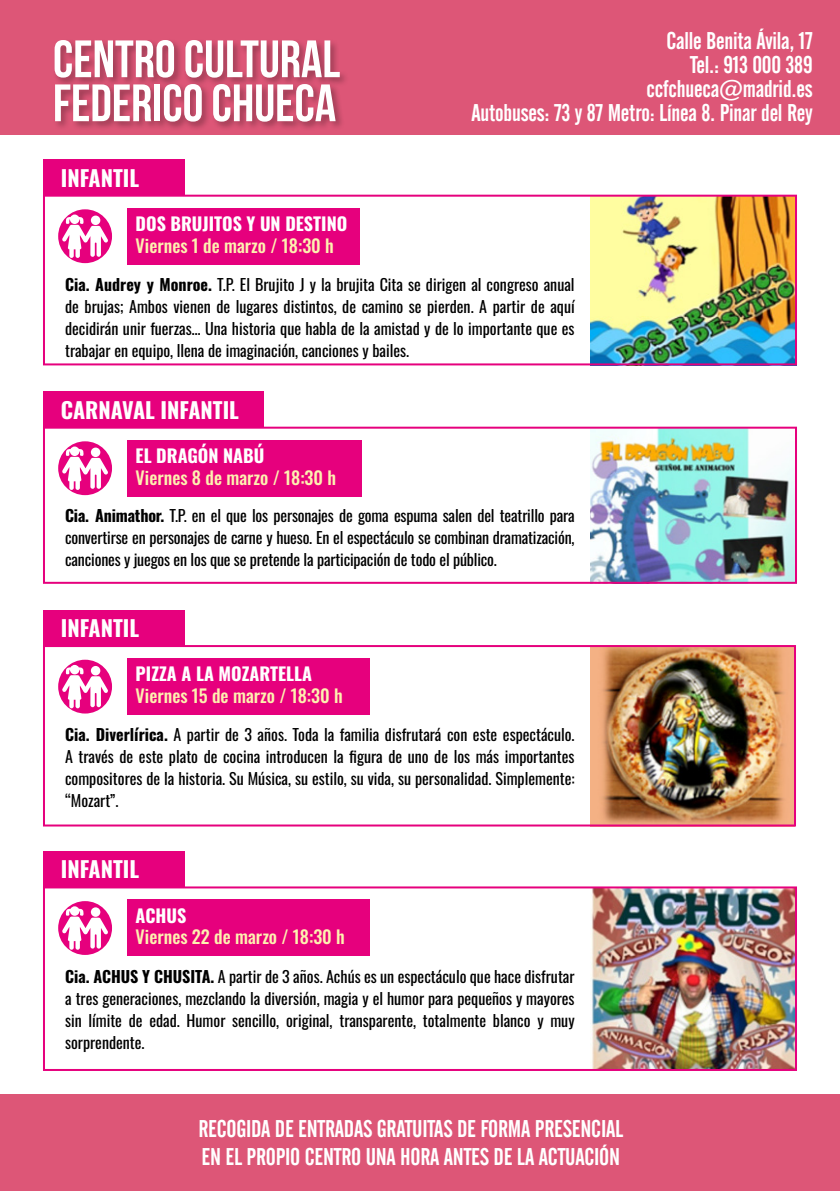
<style>
.page{position:relative;width:840px;height:1191px;background:#fff}
.page>*{position:absolute;margin:0;border:0;box-sizing:border-box;transform-origin:0 0}
.t1{font:700 52.4px/44px "Bebas Neue";color:#fff}
.t2{font:24px/24px "Alternate Gothic No 2 BT";letter-spacing:-.01em;color:#fff;text-align:right}
.t3{font:700 22px "Oswald";color:#fff}
.t4{font:500 18px "Oswald";color:#fef1b0}
.t5{font:700 18px "Oswald";color:#fff}
.t6{font:16px/22px "Oswald";color:#000;text-align:justify}
.s1{font-weight:700}
</style>
<div class="page">
<div style="left:0;top:0;width:839px;height:135px;background:#dd5677"></div>
<div style="left:53px;top:38px;width:296px;height:94px;background:#000;opacity:.3"></div>
<div style="left:0;top:1094px;width:839px;height:97px;background:#dd5677"></div>
<img style="left:590px;top:198px;width:203px;height:164px">
<div style="left:43px;top:195px;width:753px;height:170px;border:2px solid #e6007d"></div>
<div style="left:43px;top:159px;width:142px;height:37px;background:#e6007d"></div>
<svg style="left:58px;top:209px;width:54px;height:54px"></svg>
<div style="left:127px;top:208px;width:232px;height:56px;background:#e6007d"></div>
<img style="left:590px;top:648px;width:202px;height:175px">
<div style="left:43px;top:645px;width:752px;height:181px;border:2px solid #e6007d"></div>
<div style="left:43px;top:609px;width:142px;height:37px;background:#e6007d"></div>
<svg style="left:58px;top:659px;width:54px;height:54px"></svg>
<div style="left:127px;top:658px;width:243px;height:57px;background:#e6007d"></div>
<img style="left:590px;top:430px;width:203px;height:151px">
<div style="left:43px;top:427px;width:753px;height:157px;border:2px solid #e6007d"></div>
<div style="left:43px;top:391px;width:220px;height:37px;background:#e6007d"></div>
<svg style="left:58px;top:441px;width:54px;height:54px"></svg>
<div style="left:127px;top:440px;width:235px;height:56px;background:#e6007d"></div>
<img style="left:591px;top:889px;width:202px;height:179px">
<div style="left:43px;top:886px;width:753px;height:185px;border:2px solid #e6007d"></div>
<div style="left:43px;top:851px;width:142px;height:37px;background:#e6007d"></div>
<svg style="left:58px;top:901px;width:54px;height:54px"></svg>
<div style="left:127px;top:899px;width:243px;height:57px;background:#e6007d"></div>
<h1 class="t1" style="left:53px;top:36px;width:288px">CENTRO CULTURAL<br>FEDERICO CHUECA</h1>
<h2 class="t2" style="left:471px;top:29px;width:342px">Calle Benita Ávila, 17<br>Tel.: 913 000 389<br>ccfchueca@madrid.es<br>Autobuses: 73 y 87 Metro: Línea 8. Pinar del Rey</h2>
<h3 class="t3" style="left:61px;top:166px;width:80px">INFANTIL</h3>
<p class="t5" style="left:135px;top:214px;width:213px">DOS BRUJITOS Y UN DESTINO</p>
<p class="t4" style="left:135px;top:236px;width:200px">Viernes 1 de marzo / 18:30 h</p>
<p class="t6" style="left:65px;top:272px;width:510px"><span class="s1">Cia. Audrey y Monroe.</span> T.P. El Brujito J y la brujita Cita se dirigen al congreso anual de brujas; Ambos vienen de lugares distintos, de camino se pierden. A partir de aquí decidirán unir fuerzas… Una historia que habla de la amistad y de lo importante que es trabajar en equipo, llena de imaginación, canciones y bailes.</p>
<h3 class="t3" style="left:61px;top:398px;width:180px">CARNAVAL INFANTIL</h3>
<p class="t5" style="left:135px;top:446px;width:130px">EL DRAGÓN NABÚ</p>
<p class="t4" style="left:135px;top:468px;width:202px">Viernes 8 de marzo / 18:30 h</p>
<p class="t6" style="left:65px;top:502px;width:510px"><span class="s1">Cia. Animathor.</span> T.P. en el que los personajes de goma espuma salen del teatrillo para convertirse en personajes de carne y hueso. En el espectáculo se combinan dramatización, canciones y juegos en los que se pretende la participación de todo el público.</p>
<h3 class="t3" style="left:61px;top:616px;width:80px">INFANTIL</h3>
<p class="t5" style="left:135px;top:664px;width:178px">PIZZA A LA MOZARTELLA</p>
<p class="t4" style="left:135px;top:686px;width:208px">Viernes 15 de marzo / 18:30 h</p>
<p class="t6" style="left:65px;top:722px;width:510px"><span class="s1">Cia. Diverlírica.</span> A partir de 3 años. Toda la familia disfrutará con este espectáculo.<br>A través de este plato de cocina introducen la figura de uno de los más importantes compositores de la historia. Su Música, su estilo, su vida, su personalidad. Simplemente: “Mozart”.</p>
<h3 class="t3" style="left:61px;top:858px;width:80px">INFANTIL</h3>
<p class="t5" style="left:135px;top:906px;width:52px">ACHUS</p>
<p class="t4" style="left:135px;top:927px;width:211px">Viernes 22 de marzo / 18:30 h</p>
<p class="t6" style="left:65px;top:963px;width:510px"><span class="s1">Cia. ACHUS Y CHUSITA.</span> A partir de 3 años. Achús es un espectáculo que hace disfrutar a tres generaciones, mezclando la diversión, magia y el humor para pequeños y mayores sin límite de edad. Humor sencillo, original, transparente, totalmente blanco y muy sorprendente.</p>
<h2 class="t2" style="left:198px;top:1115px;width:426px;line-height:28px;text-align:left">RECOGIDA DE ENTRADAS GRATUITAS DE FORMA PRESENCIAL<br>EN EL PROPIO CENTRO UNA HORA ANTES DE LA ACTUACIÓN</h2>
</div>
